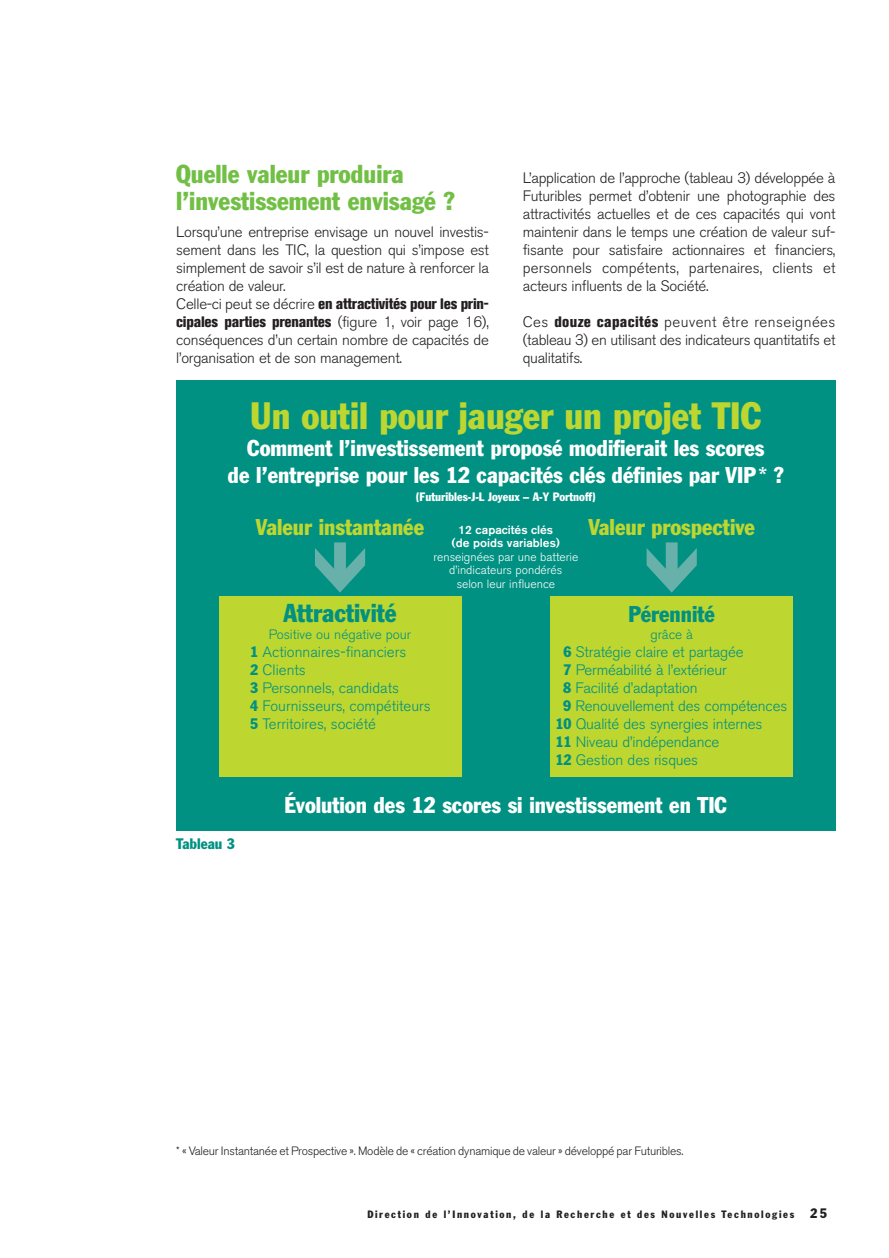
<style>
.page{position:relative;width:889px;height:1258px;background:#fff}
.page>*{position:absolute;margin:0;border:0;box-sizing:border-box;transform-origin:0 0}
.t1{font:condensed 37.5px "Franklin Gothic";color:#bed630}
.t2{font:condensed 25.5px/27px "Franklin Gothic";color:#71bf44}
.t3{font:condensed 25.5px "Franklin Gothic";color:#009182}
.t4{font:condensed 22.5px/27px "Franklin Gothic";color:#fff;text-align:center}
.t5{font:condensed 22.5px "Franklin Gothic";color:#bed630}
.t6{font:condensed 22.5px "Franklin Gothic";color:#009182}
.t7{font:300 15px/18px "Akzidenz Grotesk BE";letter-spacing:-.015em;color:#231f20;text-align:justify}
.t8{font:300 15px/18px "Akzidenz Grotesk BE";letter-spacing:-.01em;color:#009182}
.t9{font:condensed 15px "Franklin Gothic";color:#009182}
.t10{font:300 13.5px "Akzidenz Grotesk BE";color:#009182}
.t11{font:300 12px "Akzidenz Grotesk BE";letter-spacing:-.02em;color:#231f20}
.t12{font:300 12px/13.5px "Akzidenz Grotesk BE";color:#fff;text-align:center}
.t13{font:condensed 12px "Franklin Gothic";color:#fff}
.t14{font:500 12px/13.5px "Akzidenz Grotesk BE";color:#fff;text-align:center}
.t15{font:condensed 10.5px "Franklin Gothic";letter-spacing:.16em;color:#231f20}
.s1{font-weight:800;font-stretch:condensed}
.s2{font-family:"Franklin Gothic";font-weight:400;font-stretch:condensed}
.s3{font-size:13.5px}
</style>
<div class="page">
<svg style="left:176px;top:380px;width:660px;height:451px;background:#38a56a"></svg>
<h2 class="t2" style="left:176px;top:162px;width:280px">Quelle valeur produira l’investissement envisagé ?</h2>
<p class="t7" style="left:176px;top:224px;width:314px;text-align:left">Lorsqu’une entreprise envisage un nouvel investis&shy;sement dans les TIC, la question qui s’impose est simplement de savoir s’il est de nature à renforcer la création de valeur.<br>Celle-ci peut se décrire <span class="s1">en attractivités pour les prin&shy;cipales parties prenantes</span> (figure 1, voir page 16), conséquences d’un certain nombre de capacités de l’organisation et de son management.</p>
<p class="t7" style="left:523px;top:170px;width:314px">L’application de l’approche (tableau 3) développée à Futuribles permet d’obtenir une photographie des attractivités actuelles et de ces capacités qui vont maintenir dans le temps une création de valeur suf&shy;fisante pour satisfaire actionnaires et financiers, personnels compétents, partenaires, clients et acteurs influents de la Société.</p>
<p class="t7" style="left:523px;top:314px;width:314px">Ces <span class="s1">douze capacités</span> peuvent être renseignées (tableau 3) en utilisant des indicateurs quantitatifs et qualitatifs.</p>
<h1 class="t1" style="left:250px;top:402px;width:513px">Un outil pour jauger un projet TIC</h1>
<h3 class="t4" style="left:228px;top:436px;width:557px">Comment l’investissement proposé modifierait les scores<br>de l’entreprise pour les 12 capacités clés définies par VIP* ?</h3>
<p class="t13" style="left:416px;top:492px;width:182px">(Futuribles-J-L Joyeux – A-Y Portnoff)</p>
<p class="t14" style="left:452px;top:524px;width:110px">12 capacités clés (de poids variables)</p>
<p class="t12" style="left:433px;top:551px;width:146px">renseignées par une batterie d’indicateurs pondérés<br>selon leur influence</p>
<h3 class="t5" style="left:256px;top:519px;width:170px">Valeur instantanée</h3>
<h3 class="t5" style="left:588px;top:519px;width:168px">Valeur prospective</h3>
<h2 class="t3" style="left:283px;top:604px;width:115px">Attractivité</h2>
<p class="t10" style="left:269px;top:629px;width:144px">Positive ou négative pour</p>
<p class="t8" style="left:250px;top:644px;width:182px"><span class="s2">1</span> Actionnaires-financiers<br><span class="s2">2</span> Clients<br><span class="s2">3</span> Personnels, candidats<br><span class="s2">4</span> Fournisseurs, compétiteurs<br><span class="s2">5</span> Territoires, société</p>
<h3 class="t6" style="left:628px;top:606px;width:88px">Pérennité</h3>
<p class="t10" style="left:650px;top:629px;width:44px">grâce à</p>
<p class="t8" style="left:563px;top:644px;width:182px"><span class="s2">6</span> Stratégie claire et partagée</p>
<p class="t8" style="left:564px;top:662px;width:165px"><span class="s2">7</span> Perméabilité à l’extérieur</p>
<p class="t8" style="left:563px;top:680px;width:136px"><span class="s2">8</span> Facilité d’adaptation</p>
<p class="t8" style="left:563px;top:698px;width:226px"><span class="s2">9</span> Renouvellement des compétences</p>
<p class="t8" style="left:556px;top:716px;width:208px"><span class="s2">10</span> Qualité des synergies internes</p>
<p class="t8" style="left:556px;top:734px;width:165px"><span class="s2">11</span> Niveau d’indépendance</p>
<p class="t8" style="left:556px;top:752px;width:144px"><span class="s2">12</span> Gestion des risques</p>
<p class="t9" style="left:176px;top:838px;width:60px">Tableau 3</p>
<h3 class="t4" style="left:285px;top:793px;width:444px">Évolution des 12 scores si investissement en TIC</h3>
<p class="t11" style="left:176px;top:1146px;width:509px">* « Valeur Instantanée et Prospective ». Modèle de « création dynamique de valeur » développé par Futuribles.</p>
<p class="t15" style="left:367px;top:1211px;width:461px">Direction de l’Innovation, de la Recherche et des Nouvelles Technologies <span class="s3">25</span></p>
</div>
